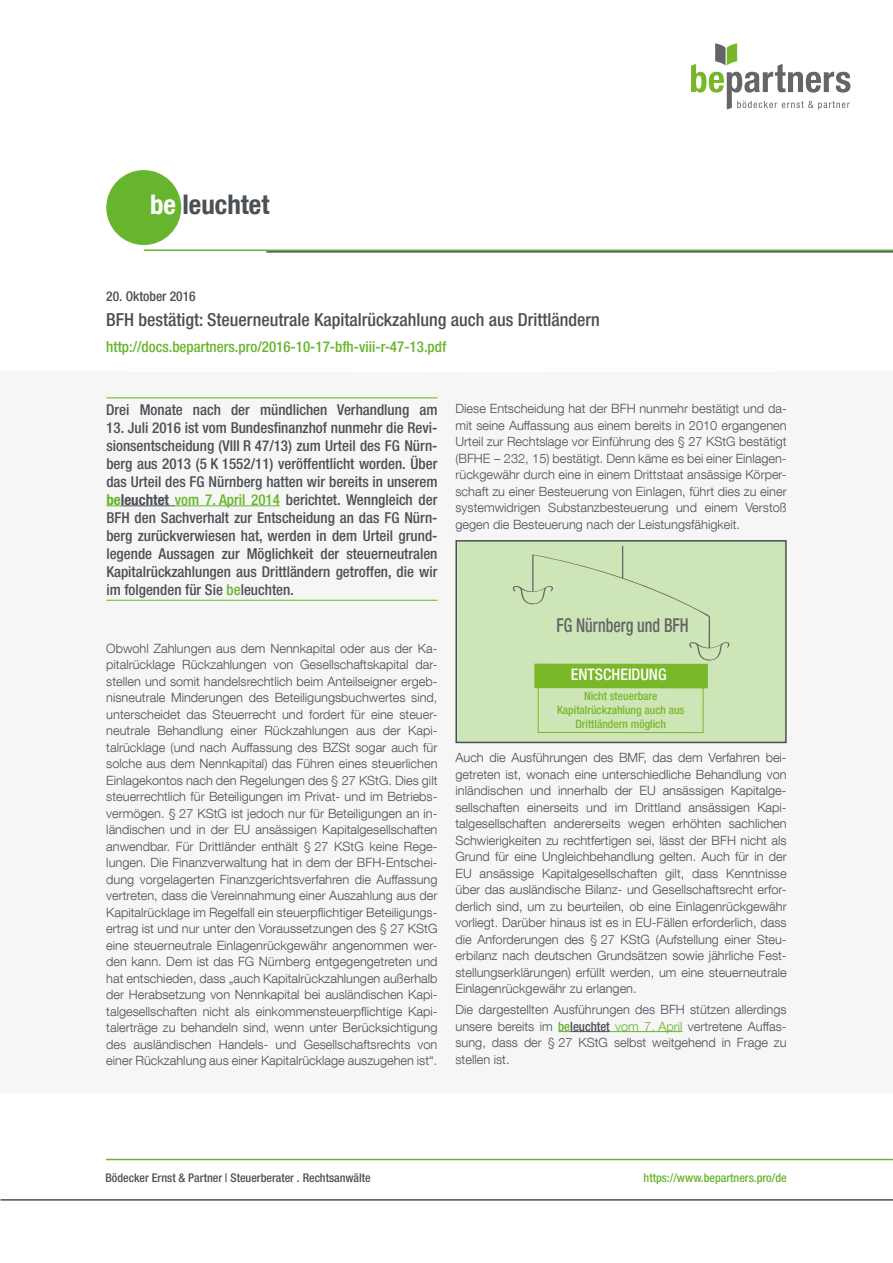
<style>
.page{position:relative;width:893px;height:1263px;background:#fff}
.page>*{position:absolute;margin:0;border:0;box-sizing:border-box;transform-origin:0 0}
.t1{font:700 condensed 27px "Helvetica Neue LT Com";color:#4b5055}
.t2{font:500 condensed 19.2px "Helvetica Neue LT Com";color:#616365;scale:.83 1}
.t3{font:500 condensed 18px "Helvetica Neue LT Com";color:#4b5055}
.t4{font:500 condensed 15.9px "Helvetica Neue LT Com";color:#fff}
.t5{font:500 condensed 15px/18px "Helvetica Neue LT Com";color:#4b5055;text-align:justify}
.t6{font:500 condensed 15px "Helvetica Neue LT Com";color:#67b52c}
.t7{font:500 condensed 13.5px "Helvetica Neue LT Com";color:#4b5055}
.t8{font:300 12.75px/16.5px "Helvetica Neue LT Com";color:#4b5055;text-align:justify}
.t9{font:500 condensed 12px "Helvetica Neue LT Com";color:#4b5055}
.t10{font:500 condensed 12px "Helvetica Neue LT Com";color:#67b52c}
.t11{font:500 condensed 11.55px/13.8px "Helvetica Neue LT Com";color:#79b829;text-align:center}
.s1{color:#fff}
.s2{font-weight:700;color:#67b52c}
.s3{font-weight:700}
.s4{color:#67b52c}
.s5{font-weight:500;font-stretch:condensed;color:#67b52c}
.s6{font-weight:500;font-stretch:condensed}
</style>
<div class="page">
<div style="left:107px;top:171px;width:73px;height:73px;background:#67b52c;border-radius:50%"></div>
<div style="left:106px;top:170px;width:75px;height:75px;border:2px solid #67b52c;border-radius:50%"></div>
<hr style="left:144px;top:249px;width:749px;height:2px;background:#67b52c">
<hr style="left:266px;top:251px;width:627px;height:2px;background:#4b5055">
<hr style="left:106px;top:1159px;width:787px;height:1px;background:#67b52c">
<hr style="left:0;top:1199px;width:893px;height:1px;background:#4b5055">
<svg style="left:691px;top:43px;width:159px;height:67px"></svg>
<svg style="left:106px;top:505px;width:15px;height:1px"></svg>
<hr style="left:121px;top:505px;width:54px;height:1px;background:#4b5055">
<hr style="left:175px;top:505px;width:105px;height:1px;background:#67b52c">
<hr style="left:106px;top:600px;width:331px;height:1px;background:#67b52c">
<hr style="left:106px;top:397px;width:331px;height:1px;background:#67b52c">
<svg style="left:558px;top:1031px;width:12px;height:1px"></svg>
<hr style="left:570px;top:1031px;width:40px;height:1px;background:#4b5055">
<hr style="left:610px;top:1031px;width:72px;height:1px;background:#67b52c">
<div style="left:455px;top:540px;width:332px;height:203px;background:#cee5b7;border:2px solid #4b5055"></div>
<div style="left:538px;top:687px;width:166px;height:46px;border:1px solid #79b829"></div>
<div style="left:534px;top:664px;width:174px;height:24px;background:#79b829"></div>
<svg style="left:512px;top:546px;width:218px;height:114px"></svg>
<h1 class="t1" style="left:150px;top:188px;width:121px"><span class="s1">be</span> leuchtet</h1>
<p class="t7" style="left:106px;top:288px;width:91px">20. Oktober 2016</p>
<h3 class="t3" style="left:106px;top:309px;width:495px">BFH bestätigt: Steuerneutrale Kapitalrückzahlung auch aus Drittländern</h3>
<p class="t6" style="left:106px;top:338px;width:341px">http://docs.bepartners.pro/2016-10-17-bfh-viii-r-47-13.pdf</p>
<p class="t5" style="left:106px;top:400px;width:333px">Drei Monate nach der mündlichen Verhandlung am</p>
<p class="t5" style="left:106px;top:418px;width:333px">13. Juli 2016 ist vom Bundesfinanzhof nunmehr die Revi&shy;sionsentscheidung (VIII R 47/13) zum Urteil des FG Nürn&shy;berg aus 2013 (5 K 1552/11) veröffentlicht worden. Über das Urteil des FG Nürnberg hatten wir bereits in unserem <span class="s2">be</span><span class="s3">leuchtet</span> <span class="s4">vom 7. April 2014</span> berichtet. Wenngleich der BFH den Sachverhalt zur Entscheidung an das FG Nürn&shy;berg zurückverwiesen hat, werden in dem Urteil grund&shy;legende Aussagen zur Möglichkeit der steuerneutralen Kapitalrückzahlungen aus Drittländern getroffen, die wir im folgenden für Sie <span class="s4">be</span>leuchten.</p>
<p class="t8" style="left:106px;top:639px;width:333px">Obwohl Zahlungen aus dem Nennkapital oder aus der Ka&shy;pitalrücklage Rückzahlungen von Gesellschaftskapital dar&shy;stellen und somit handelsrechtlich beim Anteilseigner ergeb&shy;nisneutrale Minderungen des Beteiligungsbuchwertes sind, unterscheidet das Steuerrecht und fordert für eine steuer&shy;neutrale Behandlung einer Rückzahlungen aus der Kapi&shy;talrücklage (und nach Auffassung des BZSt sogar auch für solche aus dem Nennkapital) das Führen eines steuerlichen Einlagekontos nach den Regelungen des § 27 KStG. Dies gilt steuerrechtlich für Beteiligungen im Privat- und im Betriebs&shy;vermögen. § 27 KStG ist jedoch nur für Beteiligungen an in&shy;ländischen und in der EU ansässigen Kapitalgesellschaften anwendbar. Für Drittländer enthält § 27 KStG keine Rege&shy;lungen. Die Finanzverwaltung hat in dem der BFH-Entschei&shy;dung vorgelagerten Finanzgerichtsverfahren die Auffassung vertreten, dass die Vereinnahmung einer Auszahlung aus der Kapitalrücklage im Regelfall ein steuerpflichtiger Beteiligungs&shy;ertrag ist und nur unter den Voraussetzungen des § 27 KStG eine steuerneutrale Einlagenrückgewähr angenommen wer&shy;den kann. Dem ist das FG Nürnberg entgegengetreten und hat entschieden, dass „auch Kapitalrückzahlungen außerhalb der Herabsetzung von Nennkapital bei ausländischen Kapi&shy;talgesellschaften nicht als einkommensteuerpflichtige Kapi&shy;talerträge zu behandeln sind, wenn unter Berücksichtigung des ausländischen Handels- und Gesellschaftsrechts von einer Rückzahlung aus einer Kapitalrücklage auszugehen ist“.</p>
<p class="t8" style="left:455px;top:400px;width:333px">Diese Entscheidung hat der BFH nunmehr bestätigt und da&shy;mit seine Auffassung aus einem bereits in 2010 ergangenen Urteil zur Rechtslage vor Einführung des § 27 KStG bestätigt (BFHE – 232, 15) bestätigt. Denn käme es bei einer Einlagen&shy;rückgewähr durch eine in einem Drittstaat ansässige Körper&shy;schaft zu einer Besteuerung von Einlagen, führt dies zu einer systemwidrigen Substanzbesteuerung und einem Verstoß gegen die Besteuerung nach der Leistungsfähigkeit.</p>
<h2 class="t2" style="left:556px;top:614px;width:161px">FG Nürnberg und BFH</h2>
<p class="t4" style="left:571px;top:665px;width:97px">ENTSCHEIDUNG</p>
<p class="t11" style="left:557px;top:689px;width:129px">Nicht steuerbare<br>Kapitalrückzahlung auch aus<br>Drittländern möglich</p>
<p class="t8" style="left:455px;top:749px;width:333px">Auch die Ausführungen des BMF, das dem Verfahren bei&shy;getreten ist, wonach eine unterschiedliche Behandlung von inländischen und innerhalb der EU ansässigen Kapitalge&shy;sellschaften einerseits und im Drittland ansässigen Kapi&shy;talgesellschaften andererseits wegen erhöhten sachlichen Schwierigkeiten zu rechtfertigen sei, lässt der BFH nicht als Grund für eine Ungleichbehandlung gelten. Auch für in der EU ansässige Kapitalgesellschaften gilt, dass Kenntnisse über das ausländische Bilanz- und Gesellschaftsrecht erfor&shy;derlich sind, um zu beurteilen, ob eine Einlagenrückgewähr vorliegt. Darüber hinaus ist es in EU-Fällen erforderlich, dass die Anforderungen des § 27 KStG (Aufstellung einer Steu&shy;erbilanz nach deutschen Grundsätzen sowie jährliche Fest&shy;stellungserklärungen) erfüllt werden, um eine steuerneutrale Einlagenrückgewähr zu erlangen.</p>
<p class="t8" style="left:455px;top:1001px;width:333px">Die dargestellten Ausführungen des BFH stützen allerdings unsere bereits im <span class="s5">be</span><span class="s6">leuchtet</span> <span class="s4">vom 7. April</span> vertretene Auffas&shy;sung, dass der § 27 KStG selbst weitgehend in Frage zu stellen ist.</p>
<p class="t9" style="left:105px;top:1170px;width:267px">Bödecker Ernst &amp; Partner | Steuerberater . Rechtsanwälte</p>
<p class="t10" style="left:644px;top:1170px;width:145px">https://www.bepartners.pro/de</p>
</div>
